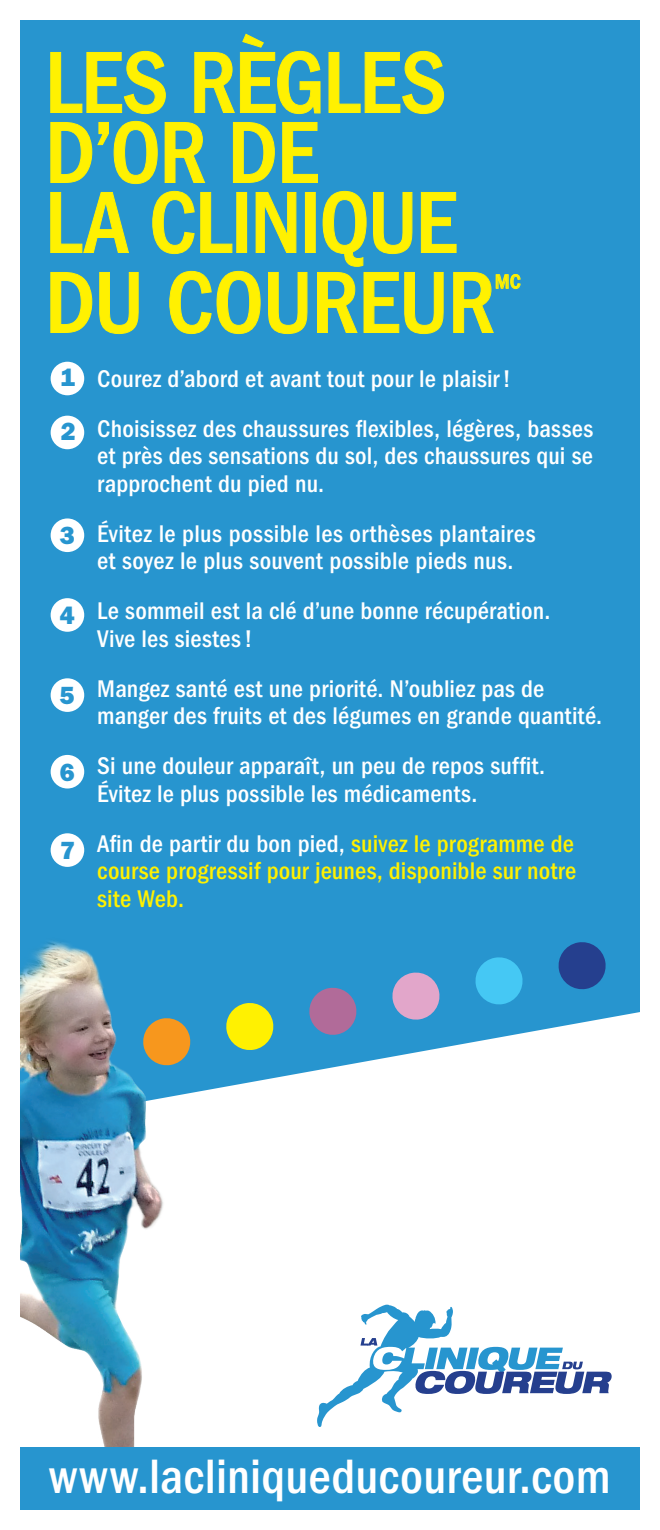
<style>
.page{position:relative;width:660px;height:1530px;background:#2795cf}
.page>*{position:absolute;margin:0;border:0;box-sizing:border-box;transform-origin:0 0}
.t1{font:500 condensed 90px "Franklin Gothic";letter-spacing:-.01em;color:#fff101}
.t2{font:500 condensed 50px "Franklin Gothic";letter-spacing:.005em;color:#fff}
.main_text_verso{font:500 condensed 25px/27.5px "Franklin Gothic";letter-spacing:.01em;color:#fff}
.main_text_verso-2{font:500 condensed 25px/27.5px "Franklin Gothic";letter-spacing:.01em;color:#fff101;text-align:justify}
.main_text_verso-3{font:800 25px "Franklin Gothic";color:#2795cf}
.t3{font:500 condensed 20.5px "Franklin Gothic";color:#fff101}
.s1{color:#fff}
</style>
<div class="page">
<svg style="left:174px;top:1012px;width:465px;height:435px;background:#ebf5fa"></svg>
<img style="left:21px;top:941px;width:153px;height:506px">
<svg style="left:307px;top:987px;width:51px;height:50px"></svg>
<svg style="left:224px;top:1003px;width:51px;height:49px"></svg>
<svg style="left:141px;top:1016px;width:51px;height:51px"></svg>
<svg style="left:390px;top:972px;width:51px;height:50px"></svg>
<svg style="left:475px;top:957px;width:48px;height:48px"></svg>
<svg style="left:558px;top:942px;width:48px;height:48px"></svg>
<svg style="left:50px;top:51px;width:116px;height:63px"></svg>
<svg style="left:194px;top:33px;width:127px;height:81px"></svg>
<svg style="left:328px;top:51px;width:116px;height:63px"></svg>
<svg style="left:50px;top:121px;width:108px;height:63px"></svg>
<svg style="left:164px;top:122px;width:41px;height:61px"></svg>
<svg style="left:233px;top:122px;width:42px;height:61px"></svg>
<svg style="left:282px;top:122px;width:36px;height:61px"></svg>
<svg style="left:50px;top:192px;width:79px;height:61px"></svg>
<svg style="left:152px;top:191px;width:81px;height:63px"></svg>
<div style="left:236px;top:192px;width:11px;height:61px;border:1px solid #fff101"></div>
<svg style="left:255px;top:192px;width:42px;height:61px"></svg>
<div style="left:305px;top:192px;width:11px;height:61px;border:1px solid #fff101"></div>
<svg style="left:50px;top:272px;width:42px;height:61px"></svg>
<svg style="left:99px;top:272px;width:40px;height:62px"></svg>
<svg style="left:169px;top:271px;width:92px;height:63px"></svg>
<svg style="left:268px;top:272px;width:40px;height:62px"></svg>
<svg style="left:317px;top:191px;width:204px;height:143px"></svg>
<div style="left:51px;top:362px;width:33px;height:33px;background:#fff;border-radius:50%"></div>
<div style="left:51px;top:518px;width:33px;height:34px;background:#fff;border-radius:50%"></div>
<div style="left:51px;top:416px;width:33px;height:33px;background:#fff;border-radius:50%"></div>
<div style="left:51px;top:598px;width:33px;height:34px;background:#fff;border-radius:50%"></div>
<div style="left:51px;top:678px;width:33px;height:34px;background:#fff;border-radius:50%"></div>
<div style="left:51px;top:755px;width:33px;height:34px;background:#fff;border-radius:50%"></div>
<div style="left:51px;top:833px;width:33px;height:34px;background:#fff;border-radius:50%"></div>
<svg style="left:317px;top:1305px;width:295px;height:122px;background:#c8dced"></svg>
<div style="left:0;top:0;width:660px;height:1530px;border:20px solid #fff"></div>
<p class="t1" style="left:45px;top:32px;width:403px">LES RÈGLES</p>
<p class="t1" style="left:45px;top:102px;width:275px">D’OR DE</p>
<p class="t1" style="left:45px;top:172px;width:413px">LA CLINIQUE</p>
<p class="t1" style="left:45px;top:252px;width:452px">DU COUREUR</p>
<p class="t3" style="left:495px;top:270px;width:27px">MC</p>
<p class="main_text_verso" style="left:97px;top:365px;width:415px">Courez d’abord et avant tout pour le plaisir!</p>
<p class="main_text_verso" style="left:97px;top:415px;width:498px;text-align:justify">Choisissez des chaussures flexibles, légères, basses et près des sensations du sol, des chaussures qui se rapprochent du pied nu.</p>
<p class="main_text_verso" style="left:97px;top:520px;width:440px">Évitez le plus possible les orthèses plantaires et soyez le plus souvent possible pieds nus.</p>
<p class="main_text_verso" style="left:97px;top:597px;width:454px">Le sommeil est la clé d’une bonne récupération.<br>Vive les siestes!</p>
<p class="main_text_verso" style="left:97px;top:675px;width:506px">Mangez santé est une priorité. N’oubliez pas de manger des fruits et des légumes en grande quantité.</p>
<p class="main_text_verso" style="left:97px;top:752px;width:449px">Si une douleur apparaît, un peu de repos suffit.<br>Évitez le plus possible les médicaments.</p>
<p class="main_text_verso-2" style="left:97px;top:830px;width:481px"><span class="s1">Afin de partir du bon pied,</span> suivez le programme de course progressif pour jeunes, disponible sur notre site Web.</p>
<p class="main_text_verso-3" style="left:61px;top:363px;width:16px">1</p>
<p class="main_text_verso-3" style="left:61px;top:417px;width:16px">2</p>
<p class="main_text_verso-3" style="left:60px;top:521px;width:16px">3</p>
<p class="main_text_verso-3" style="left:60px;top:601px;width:16px">4</p>
<p class="main_text_verso-3" style="left:60px;top:681px;width:16px">5</p>
<p class="main_text_verso-3" style="left:60px;top:758px;width:16px">6</p>
<p class="main_text_verso-3" style="left:60px;top:836px;width:16px">7</p>
<p class="t2" style="left:49px;top:1448px;width:563px">www.lacliniqueducoureur.com</p>
</div>
